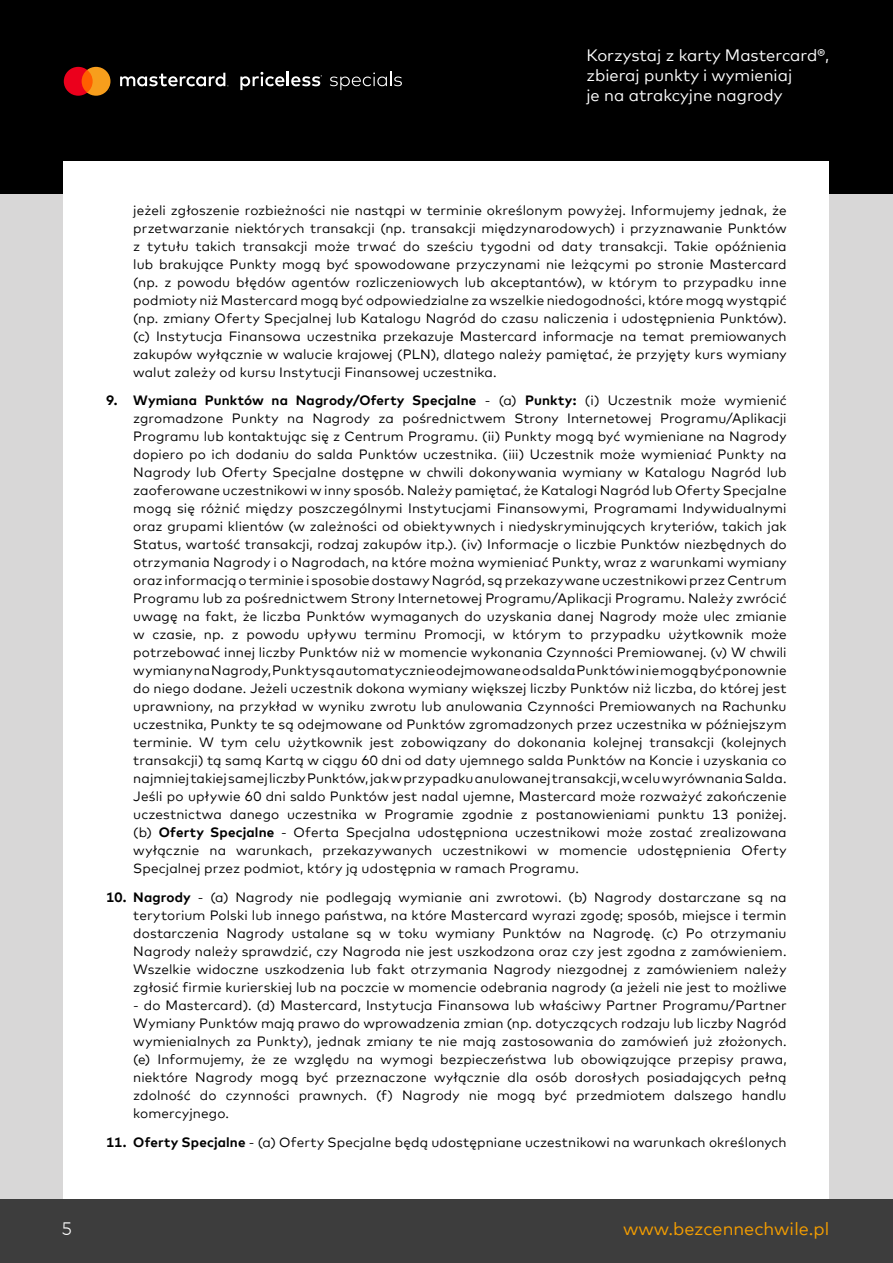
<style>
.page{position:relative;width:893px;height:1263px;background:#fff}
.page>*{position:absolute;margin:0;border:0;box-sizing:border-box;transform-origin:0 0}
.t1{font:18px "Mark Offc For MC";color:#f59e00}
.t2{font:300 18px "Mark Offc For MC";color:#fff}
.t3{font:16.5px/19.8px "Mark Offc For MC";color:#fff}
.t4{font:13.5px/18px "Mark Offc For MC";letter-spacing:.01em;color:#000;text-align:justify}
.s1{font-weight:700}
</style>
<div class="page">
<div style="left:0;top:162px;width:893px;height:1037px;background:#d8d7d7"></div>
<div style="left:0;top:0;width:893px;height:193px;background:#000"></div>
<div style="left:64px;top:162px;width:765px;height:1037px;background:#fff"></div>
<div style="left:0;top:1199px;width:893px;height:64px;background:#3d3d3d"></div>
<svg style="left:64px;top:67px;width:46px;height:29px"></svg>
<svg style="left:120px;top:73px;width:108px;height:13px"></svg>
<svg style="left:240px;top:72px;width:82px;height:18px"></svg>
<svg style="left:330px;top:72px;width:72px;height:18px"></svg>
<p class="t3" style="left:586px;top:44px;width:244px">Korzystaj z karty Mastercard®, zbieraj punkty i wymieniaj<br>je na atrakcyjne nagrody</p>
<p class="t4" style="left:133px;top:200px;width:655px">jeżeli zgłoszenie rozbieżności nie nastąpi w terminie określonym powyżej. Informujemy jednak, że przetwarzanie niektórych transakcji (np. transakcji międzynarodowych) i przyznawanie Punktów z tytułu takich transakcji może trwać do sześciu tygodni od daty transakcji. Takie opóźnienia lub brakujące Punkty mogą być spowodowane przyczynami nie leżącymi po stronie Mastercard (np. z powodu błędów agentów rozliczeniowych lub akceptantów), w którym to przypadku inne podmioty niż Mastercard mogą być odpowiedzialne za wszelkie niedogodności, które mogą wystąpić (np. zmiany Oferty Specjalnej lub Katalogu Nagród do czasu naliczenia i udostępnienia Punktów). (c) Instytucja Finansowa uczestnika przekazuje Mastercard informacje na temat premiowanych zakupów wyłącznie w walucie krajowej (PLN), dlatego należy pamiętać, że przyjęty kurs wymiany walut zależy od kursu Instytucji Finansowej uczestnika.</p>
<p class="t4" style="left:133px;top:391px;width:655px;text-indent:-27px"><span class="s1">9. Wymiana Punktów na Nagrody/Oferty Specjalne</span> - (a) <span class="s1">Punkty:</span> (i) Uczestnik może wymienić zgromadzone Punkty na Nagrody za pośrednictwem Strony Internetowej Programu/Aplikacji Programu lub kontaktując się z Centrum Programu. (ii) Punkty mogą być wymieniane na Nagrody dopiero po ich dodaniu do salda Punktów uczestnika. (iii) Uczestnik może wymieniać Punkty na Nagrody lub Oferty Specjalne dostępne w chwili dokonywania wymiany w Katalogu Nagród lub zaoferowane uczestnikowi w inny sposób. Należy pamiętać, że Katalogi Nagród lub Oferty Specjalne mogą się różnić między poszczególnymi Instytucjami Finansowymi, Programami Indywidualnymi oraz grupami klientów (w zależności od obiektywnych i niedyskryminujących kryteriów, takich jak Status, wartość transakcji, rodzaj zakupów itp.). (iv) Informacje o liczbie Punktów niezbędnych do otrzymania Nagrody i o Nagrodach, na które można wymieniać Punkty, wraz z warunkami wymiany oraz informacją o terminie i sposobie dostawy Nagród, są przekazywane uczestnikowi przez Centrum Programu lub za pośrednictwem Strony Internetowej Programu/Aplikacji Programu. Należy zwrócić uwagę na fakt, że liczba Punktów wymaganych do uzyskania danej Nagrody może ulec zmianie w czasie, np. z powodu upływu terminu Promocji, w którym to przypadku użytkownik może potrzebować innej liczby Punktów niż w momencie wykonania Czynności Premiowanej. (v) W chwili wymiany na Nagrody, Punkty są automatycznie odejmowane od salda Punktów i nie mogą być ponownie do niego dodane. Jeżeli uczestnik dokona wymiany większej liczby Punktów niż liczba, do której jest uprawniony, na przykład w wyniku zwrotu lub anulowania Czynności Premiowanych na Rachunku uczestnika, Punkty te są odejmowane od Punktów zgromadzonych przez uczestnika w późniejszym terminie. W tym celu użytkownik jest zobowiązany do dokonania kolejnej transakcji (kolejnych transakcji) tą samą Kartą w ciągu 60 dni od daty ujemnego salda Punktów na Koncie i uzyskania co najmniej takiej samej liczby Punktów, jak w przypadku anulowanej transakcji, w celu wyrównania Salda.<br>Jeśli po upływie 60 dni saldo Punktów jest nadal ujemne, Mastercard może rozważyć zakończenie uczestnictwa danego uczestnika w Programie zgodnie z postanowieniami punktu 13 poniżej. (b) <span class="s1">Oferty Specjalne</span> - Oferta Specjalna udostępniona uczestnikowi może zostać zrealizowana wyłącznie na warunkach, przekazywanych uczestnikowi w momencie udostępnienia Oferty Specjalnej przez podmiot, który ją udostępnia w ramach Programu.</p>
<p class="t4" style="left:133px;top:887px;width:655px;text-indent:-27px"><span class="s1">10. Nagrody</span> - (a) Nagrody nie podlegają wymianie ani zwrotowi. (b) Nagrody dostarczane są na terytorium Polski lub innego państwa, na które Mastercard wyrazi zgodę; sposób, miejsce i termin dostarczenia Nagrody ustalane są w toku wymiany Punktów na Nagrodę. (c) Po otrzymaniu Nagrody należy sprawdzić, czy Nagroda nie jest uszkodzona oraz czy jest zgodna z zamówieniem.<br>Wszelkie widoczne uszkodzenia lub fakt otrzymania Nagrody niezgodnej z zamówieniem należy zgłosić firmie kurierskiej lub na poczcie w momencie odebrania nagrody (a jeżeli nie jest to możliwe</p>
<p class="t4" style="left:133px;top:995px;width:655px">- do Mastercard). (d) Mastercard, Instytucja Finansowa lub właściwy Partner Programu/Partner Wymiany Punktów mają prawo do wprowadzenia zmian (np. dotyczących rodzaju lub liczby Nagród wymienialnych za Punkty), jednak zmiany te nie mają zastosowania do zamówień już złożonych. (e) Informujemy, że ze względu na wymogi bezpieczeństwa lub obowiązujące przepisy prawa, niektóre Nagrody mogą być przeznaczone wyłącznie dla osób dorosłych posiadających pełną zdolność do czynności prawnych. (f) Nagrody nie mogą być przedmiotem dalszego handlu komercyjnego.</p>
<p class="t4" style="left:106px;top:1132px;width:682px"><span class="s1">11. Oferty Specjalne</span> - (a) Oferty Specjalne będą udostępniane uczestnikowi na warunkach określonych</p>
<h1 class="t2" style="left:62px;top:1215px;width:12px">5</h1>
<h1 class="t1" style="left:623px;top:1215px;width:208px">www.bezcennechwile.pl</h1>
</div>
